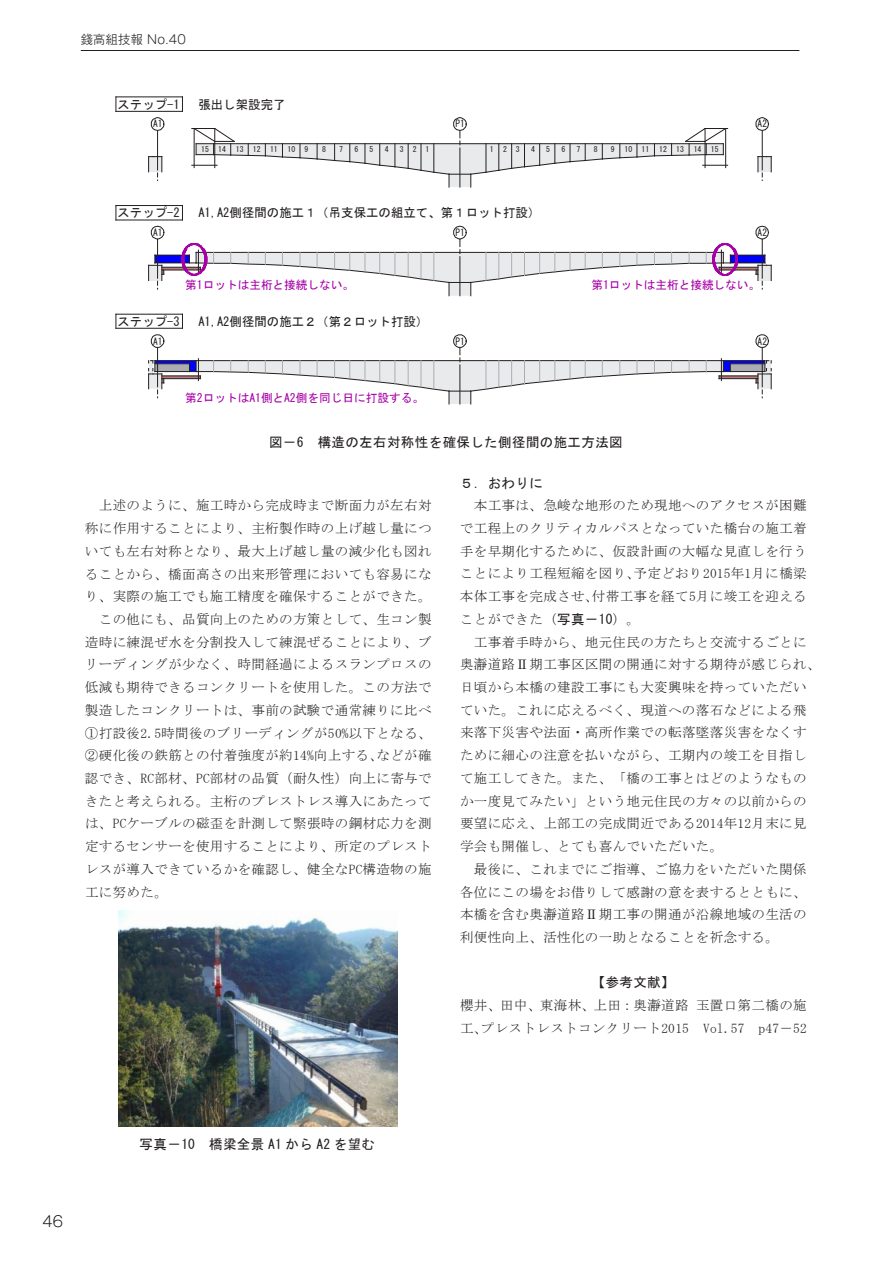
<style>
.page{position:relative;width:893px;height:1263px;background:#fff}
.page>*{position:absolute;margin:0;border:0;box-sizing:border-box;transform-origin:0 0}
.t1{font:300 14.85px "Gothic MB101 Pr 6";color:#231f20}
.t2{font:13.5px/22.8px "MS Mincho";letter-spacing:.025em;color:#231f20;text-align:justify}
.t3{font:13.5px "MS Gothic";letter-spacing:.025em;color:#231f20}
.t4{font:12.45px "MS Gothic";color:#231f20}
.t5{font:300 12.15px "Gothic MB101 Pr 6";letter-spacing:.02em;color:#231f20}
.t6{font:11.7px "MS Gothic";color:#a600a6}
.t7{font:9.75px "MS Gothic";color:#231f20;scale:.96 1}
.t8{font:7.8px "MS Gothic";color:#231f20}
.s1{font-family:"MS Gothic"}
</style>
<div class="page">
<img style="left:118px;top:910px;width:279px;height:216px">
<hr style="left:157px;top:131px;width:1px;height:39px;background:#231f20">
<hr style="left:762px;top:131px;width:1px;height:39px;background:#231f20">
<svg style="left:758px;top:156px;width:14px;height:25px"></svg>
<svg style="left:148px;top:156px;width:15px;height:25px"></svg>
<svg style="left:151px;top:117px;width:13px;height:14px"></svg>
<svg style="left:756px;top:117px;width:13px;height:14px"></svg>
<svg style="left:192px;top:117px;width:536px;height:70px"></svg>
<svg style="left:148px;top:334px;width:624px;height:70px"></svg>
<svg style="left:116px;top:98px;width:1px;height:13px"></svg>
<hr style="left:116px;top:111px;width:66px;height:1px;background:#231f20">
<svg style="left:182px;top:97px;width:1px;height:14px"></svg>
<hr style="left:116px;top:97px;width:66px;height:1px;background:#231f20">
<svg style="left:116px;top:206px;width:1px;height:14px"></svg>
<hr style="left:116px;top:220px;width:66px;height:1px;background:#231f20">
<svg style="left:182px;top:206px;width:1px;height:14px"></svg>
<hr style="left:116px;top:205px;width:66px;height:1px;background:#231f20">
<svg style="left:116px;top:315px;width:1px;height:13px"></svg>
<hr style="left:116px;top:328px;width:66px;height:1px;background:#231f20">
<svg style="left:182px;top:314px;width:1px;height:14px"></svg>
<hr style="left:116px;top:314px;width:66px;height:1px;background:#231f20">
<svg style="left:148px;top:226px;width:624px;height:70px"></svg>
<hr style="left:81px;top:50px;width:718px;height:1px;background:#231f20">
<p class="t5" style="left:81px;top:29px;width:106px">錢高組技報 No.40</p>
<p class="t4" style="left:117px;top:98px;width:64px">ステップ-1</p>
<p class="t4" style="left:198px;top:98px;width:89px">張出し架設完了</p>
<p class="t7" style="left:153px;top:119px;width:11px">A1</p>
<p class="t7" style="left:456px;top:119px;width:11px">P1</p>
<p class="t7" style="left:757px;top:119px;width:12px">A2</p>
<p class="t8" style="left:201px;top:145px;width:9px">15</p>
<p class="t8" style="left:490px;top:145px;width:31px">123</p>
<p class="t8" style="left:531px;top:145px;width:5px">4</p>
<p class="t8" style="left:546px;top:145px;width:5px">5</p>
<p class="t8" style="left:561px;top:145px;width:5px">6</p>
<p class="t8" style="left:577px;top:145px;width:5px">7</p>
<p class="t8" style="left:594px;top:145px;width:5px">8</p>
<p class="t8" style="left:611px;top:145px;width:109px">9 10 11 12 13 14 15</p>
<p class="t8" style="left:218px;top:145px;width:9px">14</p>
<p class="t8" style="left:236px;top:145px;width:9px">13</p>
<p class="t8" style="left:253px;top:145px;width:9px">12</p>
<p class="t8" style="left:270px;top:145px;width:9px">11</p>
<p class="t8" style="left:288px;top:145px;width:9px">10</p>
<p class="t8" style="left:305px;top:145px;width:5px">9</p>
<p class="t8" style="left:322px;top:145px;width:5px">8</p>
<p class="t8" style="left:339px;top:145px;width:5px">7</p>
<p class="t8" style="left:354px;top:145px;width:5px">6</p>
<p class="t8" style="left:370px;top:145px;width:5px">5</p>
<p class="t8" style="left:385px;top:145px;width:5px">4</p>
<p class="t8" style="left:400px;top:145px;width:5px">3</p>
<p class="t8" style="left:413px;top:145px;width:5px">2</p>
<p class="t8" style="left:426px;top:145px;width:5px">1</p>
<p class="t4" style="left:117px;top:207px;width:64px">ステップ-2</p>
<p class="t4" style="left:198px;top:207px;width:343px">A1,A2側径間の施工１（吊支保工の組立て、第１ロット打設）</p>
<p class="t7" style="left:153px;top:228px;width:11px">A1</p>
<p class="t7" style="left:456px;top:228px;width:11px">P1</p>
<p class="t7" style="left:757px;top:228px;width:12px">A2</p>
<p class="t6" style="left:185px;top:279px;width:170px">第1ロットは主桁と接続しない。</p>
<p class="t6" style="left:591px;top:279px;width:170px">第1ロットは主桁と接続しない。</p>
<p class="t4" style="left:117px;top:315px;width:64px">ステップ-3</p>
<p class="t4" style="left:198px;top:315px;width:231px">A1,A2側径間の施工２（第２ロット打設）</p>
<p class="t7" style="left:153px;top:336px;width:11px">A1</p>
<p class="t7" style="left:456px;top:336px;width:11px">P1</p>
<p class="t7" style="left:757px;top:336px;width:12px">A2</p>
<p class="t6" style="left:185px;top:392px;width:240px">第2ロットはA1側とA2側を同じ日に打設する。</p>
<p class="t3" style="left:269px;top:436px;width:355px">図－6 構造の左右対称性を確保した側径間の施工方法図</p>
<p class="t2" style="left:99px;top:494px;width:334px">上述のように、施工時から完成時まで断面力が左右対</p>
<p class="t2" style="left:85px;top:517px;width:348px">称に作用することにより、主桁製作時の上げ越し量につ</p>
<p class="t2" style="left:85px;top:539px;width:348px">いても左右対称となり、最大上げ越し量の減少化も図れ</p>
<p class="t2" style="left:85px;top:562px;width:348px">ることから、橋面高さの出来形管理においても容易にな</p>
<p class="t2" style="left:85px;top:585px;width:348px">り、実際の施工でも施工精度を確保することができた。</p>
<p class="t2" style="left:99px;top:608px;width:334px">この他にも、品質向上のための方策として、生コン製</p>
<p class="t2" style="left:85px;top:630px;width:348px">造時に練混ぜ水を分割投入して練混ぜることにより、ブ</p>
<p class="t2" style="left:85px;top:653px;width:348px">リーディングが少なく、時間経過によるスランプロスの</p>
<p class="t2" style="left:85px;top:676px;width:348px">低減も期待できるコンクリートを使用した。この方法で</p>
<p class="t2" style="left:85px;top:698px;width:348px">製造したコンクリートは、事前の試験で通常練りに比べ</p>
<p class="t2" style="left:85px;top:721px;width:348px">①打設後2.5時間後のブリーディングが50%以下となる、</p>
<p class="t2" style="left:85px;top:744px;width:348px">②硬化後の鉄筋との付着強度が約14%向上する、などが確</p>
<p class="t2" style="left:85px;top:767px;width:348px">認でき、RC部材、PC部材の品質（耐久性）向上に寄与で</p>
<p class="t2" style="left:85px;top:789px;width:348px">きたと考えられる。主桁のプレストレス導入にあたって</p>
<p class="t2" style="left:85px;top:812px;width:348px">は、PCケーブルの磁歪を計測して緊張時の鋼材応力を測</p>
<p class="t2" style="left:85px;top:835px;width:348px">定するセンサーを使用することにより、所定のプレスト</p>
<p class="t2" style="left:85px;top:858px;width:348px">レスが導入できているかを確認し、健全なPC構造物の施</p>
<p class="t2" style="left:85px;top:880px;width:84px">工に努めた。</p>
<p class="t3" style="left:460px;top:476px;width:84px">５．おわりに</p>
<p class="t2" style="left:460px;top:494px;width:348px;text-indent:14px">本工事は、急峻な地形のため現地へのアクセスが困難で工程上のクリティカルパスとなっていた橋台の施工着手を早期化するために、仮設計画の大幅な見直しを行うことにより工程短縮を図り、予定どおり2015年1月に橋梁本体工事を完成させ、付帯工事を経て5月に竣工を迎えることができた（<span class="s1">写真－10</span>）。</p>
<p class="t2" style="left:460px;top:630px;width:362px;text-align:left;text-indent:14px">工事着手時から、地元住民の方たちと交流するごとに奥瀞道路Ⅱ期工事区区間の開通に対する期待が感じられ、日頃から本橋の建設工事にも大変興味を持っていただいていた。これに応えるべく、現道への落石などによる飛来落下災害や法面・高所作業での転落墜落災害をなくすために細心の注意を払いながら、工期内の竣工を目指して施工してきた。また、「橋の工事とはどのようなものか一度見てみたい」という地元住民の方々の以前からの要望に応え、上部工の完成間近である2014年12月末に見学会も開催し、とても喜んでいただいた。</p>
<p class="t2" style="left:460px;top:858px;width:348px;text-indent:14px">最後に、これまでにご指導、ご協力をいただいた関係各位にこの場をお借りして感謝の意を表するとともに、本橋を含む奥瀞道路Ⅱ期工事の開通が沿線地域の生活の利便性向上、活性化の一助となることを祈念する。</p>
<p class="t3" style="left:592px;top:976px;width:84px">【参考文献】</p>
<p class="t2" style="left:460px;top:994px;width:348px">櫻井、田中、東海林、上田：奥瀞道路玉置口第二橋の施工、プレストレストコンクリート2015 Vol.57 p47－52</p>
<p class="t1" style="left:43px;top:1209px;width:22px">46</p>
<p class="t3" style="left:140px;top:1137px;width:237px">写真－10 橋梁全景 A1 から A2 を望む</p>
</div>
